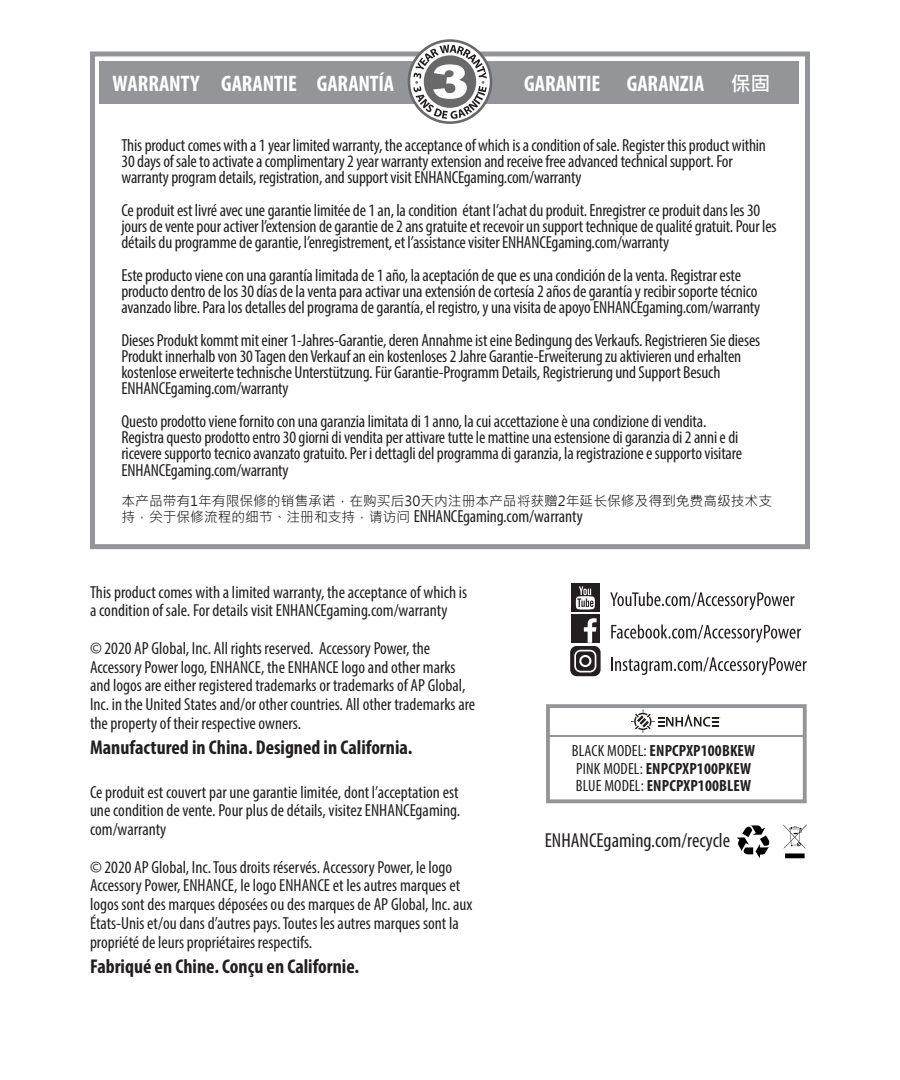
<style>
.page{position:relative;width:900px;height:1080px;background:#fff}
.page>*{position:absolute;margin:0;border:0;box-sizing:border-box;transform-origin:0 0}
.t1{font:700 condensed 22.5px "Myriad Pro";letter-spacing:-.01em;color:#fff}
.t2{font:condensed 20.25px "Myriad Pro";color:#231f20}
.t3{font:700 condensed 20px "Myriad Pro";color:#231f20}
.t4{font:condensed 17.5px/16.2px "Myriad Pro";letter-spacing:-.01em;color:#231f20}
.t5{font:700 condensed 16.25px "Myriad Pro";letter-spacing:.01em;color:#231f20}
.t6{font:13.75px "Microsoft Jheng Hei";color:#231f20}
.s1{font-family:"Microsoft Jheng Hei";font-stretch:normal;font-size:20px}
.s2{font-family:"Microsoft Jheng Hei";font-stretch:normal;font-size:13.75px}
.s3{font-weight:400}
</style>
<div class="page">
<div style="left:90px;top:51px;width:720px;height:498px;border:5px solid #939598"></div>
<div style="left:99px;top:62px;width:700px;height:42px;background:#939598"></div>
<svg style="left:408px;top:39px;width:84px;height:85px"></svg>
<svg style="left:737px;top:825px;width:33px;height:33px"></svg>
<svg style="left:783px;top:824px;width:24px;height:34px"></svg>
<hr style="left:546px;top:735px;width:257px;height:2px;background:#939598">
<div style="left:546px;top:704px;width:261px;height:99px;border:4px solid #939598"></div>
<svg style="left:631px;top:710px;width:89px;height:23px"></svg>
<svg style="left:610px;top:592px;width:185px;height:18px"></svg>
<svg style="left:611px;top:625px;width:190px;height:18px"></svg>
<svg style="left:611px;top:657px;width:196px;height:18px"></svg>
<div style="left:571px;top:584px;width:29px;height:28px;background:#231f20"></div>
<svg style="left:576px;top:586px;width:19px;height:24px"></svg>
<div style="left:571px;top:615px;width:29px;height:28px;background:#231f20"></div>
<svg style="left:570px;top:618px;width:31px;height:58px"></svg>
<p class="t1" style="left:113px;top:70px;width:283px">WARRANTY GARANTIE GARANTÍA</p>
<p class="t1" style="left:524px;top:70px;width:248px">GARANTIE GARANZIA <span class="s1">保固</span></p>
<p class="t4" style="left:121px;top:136px;width:646px">This product comes with a 1 year limited warranty, the acceptance of which is a condition of sale. Register this product within<br>30 days of sale to activate a complimentary 2 year warranty extension and receive free advanced technical support. For warranty program details, registration, and support visit ENHANCEgaming.com/warranty</p>
<p class="t4" style="left:121px;top:201px;width:657px">Ce produit est livré avec une garantie limitée de 1 an, la condition étant l’achat du produit. Enregistrer ce produit dans les 30 jours de vente pour activer l’extension de garantie de 2 ans gratuite et recevoir un support technique de qualité gratuit. Pour les détails du programme de garantie, l’enregistrement, et l’assistance visiter ENHANCEgaming.com/warranty</p>
<p class="t4" style="left:121px;top:266px;width:640px">Este producto viene con una garantía limitada de 1 año, la aceptación de que es una condición de la venta. Registrar este producto dentro de los 30 días de la venta para activar una extensión de cortesía 2 años de garantía y recibir soporte técnico avanzado libre. Para los detalles del programa de garantía, el registro, y una visita de apoyo ENHANCEgaming.com/warranty</p>
<p class="t4" style="left:121px;top:331px;width:640px">Dieses Produkt kommt mit einer 1-Jahres-Garantie, deren Annahme ist eine Bedingung des Verkaufs. Registrieren Sie dieses Produkt innerhalb von 30 Tagen den Verkauf an ein kostenloses 2 Jahre Garantie-Erweiterung zu aktivieren und erhalten kostenlose erweiterte technische Unterstützung. Für Garantie-Programm Details, Registrierung und Support Besuch ENHANCEgaming.com/warranty</p>
<p class="t4" style="left:121px;top:413px;width:622px">Questo prodotto viene fornito con una garanzia limitata di 1 anno, la cui accettazione è una condizione di vendita.<br>Registra questo prodotto entro 30 giorni di vendita per attivare tutte le mattine una estensione di garanzia di 2 anni e di ricevere supporto tecnico avanzato gratuito. Per i dettagli del programma di garanzia, la registrazione e supporto visitare ENHANCEgaming.com/warranty</p>
<p class="t6" style="left:121px;top:492px;width:652px">本产品带有1年有限保修的销售承诺，在购买后30天内注册本产品将获赠2年延长保修及得到免费高级技术支</p>
<p class="t4" style="left:121px;top:508px;width:463px"><span class="s2">持，关于保修流程的细节、注册和支持，请访问</span> ENHANCEgaming.com/warranty</p>
<p class="t4" style="left:90px;top:582px;width:379px;line-height:18.8px">This product comes with a limited warranty, the acceptance of which is a condition of sale. For details visit ENHANCEgaming.com/warranty</p>
<p class="t4" style="left:90px;top:639px;width:387px;line-height:18.8px">© 2020 AP Global, Inc. All rights reserved. Accessory Power, the Accessory Power logo, ENHANCE, the ENHANCE logo and other marks and logos are either registered trademarks or trademarks of AP Global, Inc. in the United States and/or other countries. All other trademarks are the property of their respective owners.</p>
<p class="t3" style="left:90px;top:735px;width:324px">Manufactured in China. Designed in California.</p>
<p class="t4" style="left:90px;top:782px;width:372px;line-height:18.8px;text-align:justify">Ce produit est couvert par une garantie limitée, dont l’acceptation est une condition de vente. Pour plus de détails, visitez ENHANCEgaming. com/warranty</p>
<p class="t4" style="left:90px;top:857px;width:384px;line-height:18.8px">© 2020 AP Global, Inc. Tous droits réservés. Accessory Power, le logo Accessory Power, ENHANCE, le logo ENHANCE et les autres marques et logos sont des marques déposées ou des marques de AP Global, Inc. aux États-Unis et/ou dans d’autres pays. Toutes les autres marques sont la propriété de leurs propriétaires respectifs.</p>
<p class="t3" style="left:90px;top:954px;width:271px">Fabriqué en Chine. Conçu en Californie.</p>
<p class="t5" style="left:572px;top:741px;width:185px"><span class="s3">BLACK MODEL:</span> ENPCPXP100BKEW</p>
<p class="t5" style="left:576px;top:758px;width:176px"><span class="s3">PINK MODEL:</span> ENPCPXP100PKEW</p>
<p class="t5" style="left:576px;top:776px;width:177px"><span class="s3">BLUE MODEL:</span> ENPCPXP100BLEW</p>
<p class="t2" style="left:545px;top:828px;width:187px">ENHANCEgaming.com/recycle</p>
</div>
